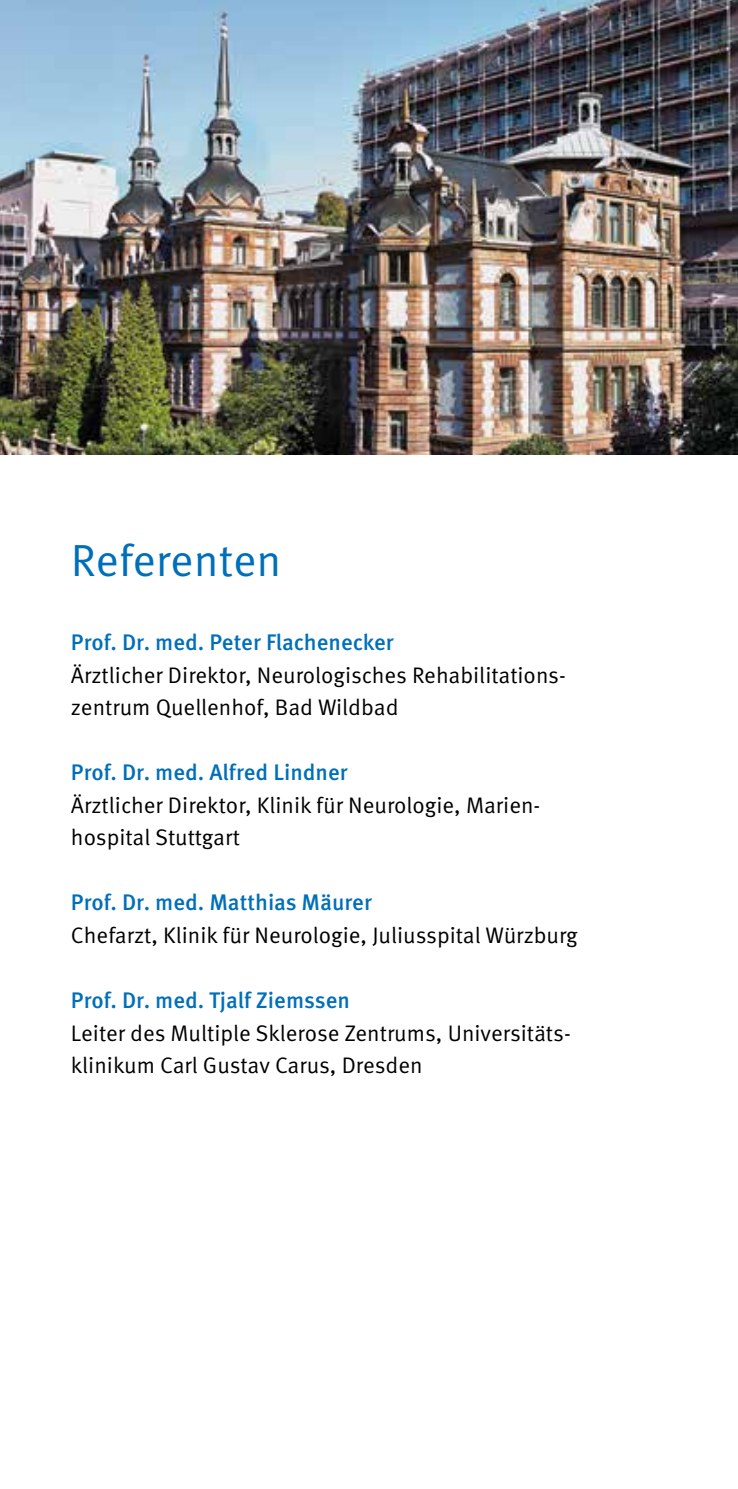
<style>
.page{position:relative;width:738px;height:1489px;background:#fff}
.page>*{position:absolute;margin:0;border:0;box-sizing:border-box;transform-origin:0 0}
.t1{font:45px "Meta Pro";color:#006fb9}
.t2{font:22.5px/32.5px "Meta Pro";color:#000}
.t3{font:500 22.5px "Meta Pro";color:#006fb9}
</style>
<div class="page">
<img style="left:0;top:0;width:737px;height:454px">
<h1 class="t1" style="left:71px;top:533px;width:212px">Referenten</h1>
<p class="t3" style="left:71px;top:628px;width:324px">Prof. Dr. med. Peter Flachenecker</p>
<p class="t2" style="left:71px;top:659px;width:493px">Ärztlicher Direktor, Neurologisches Rehabilitations&shy;zentrum Quellenhof, Bad Wildbad</p>
<p class="t3" style="left:71px;top:758px;width:278px">Prof. Dr. med. Alfred Lindner</p>
<p class="t2" style="left:71px;top:789px;width:468px">Ärztlicher Direktor, Klinik für Neurologie, Marien&shy;hospital Stuttgart</p>
<p class="t3" style="left:71px;top:888px;width:302px">Prof. Dr. med. Matthias Mäurer</p>
<p class="t2" style="left:71px;top:919px;width:508px">Chefarzt, Klinik für Neurologie, Juliusspital Würzburg</p>
<p class="t3" style="left:71px;top:986px;width:280px">Prof. Dr. med. Tjalf Ziemssen</p>
<p class="t2" style="left:71px;top:1016px;width:498px">Leiter des Multiple Sklerose Zentrums, Universitäts&shy;klinikum Carl Gustav Carus, Dresden</p>
</div>
